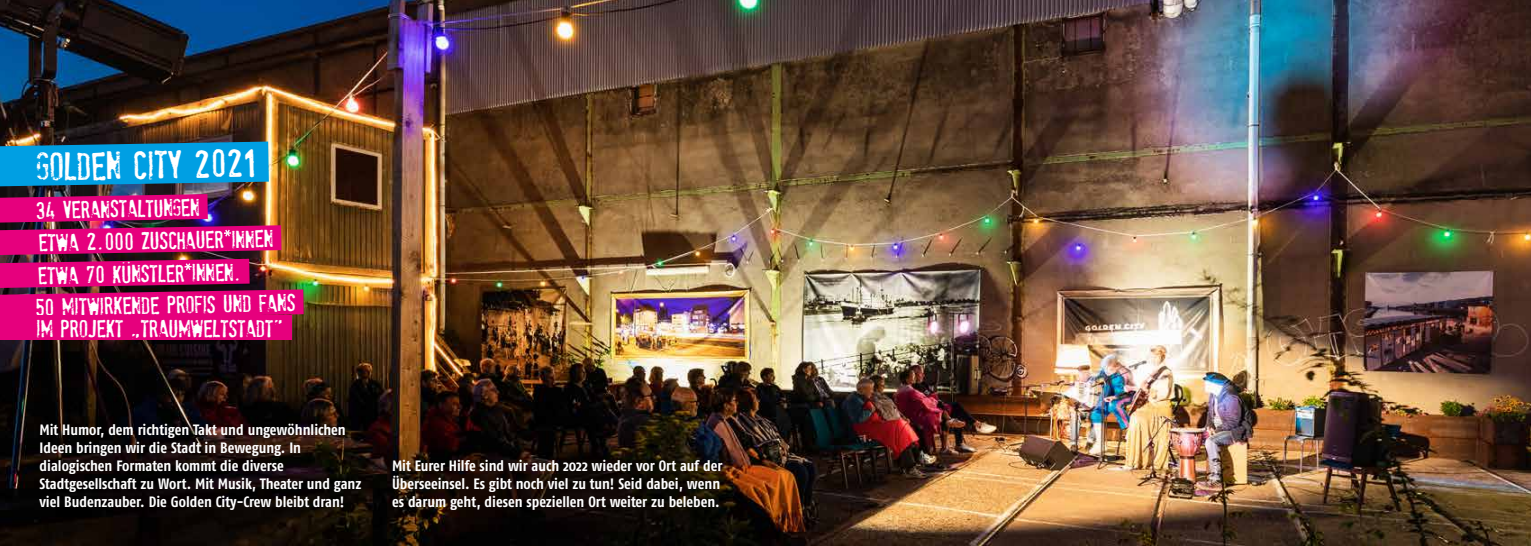
<style>
.page{position:relative;width:1531px;height:546px;background:#fff}
.page>*{position:absolute;margin:0;border:0;box-sizing:border-box;transform-origin:0 0}
.t1{font:34.12px "Stam Pete";color:#fff}
.t2{font:21.12px/32.4px "Stam Pete";color:#fff}
.t3{font:700 15px/18px "Fago Co";color:#fff}
</style>
<div class="page">
<img style="left:0;top:0;width:1531px;height:546px">
<svg style="left:0;top:141px;width:269px;height:45px;background:#0893cf"></svg>
<div style="left:0;top:315px;width:291px;height:25px;background:#e6007d"></div>
<img style="left:0;top:194px;width:304px;height:125px">
<h1 class="t1" style="left:36px;top:148px;width:221px;rotate:-1deg">GOLDEN CITY 2021</h1>
<h2 class="t2" style="left:35px;top:194px;width:239px;rotate:-1deg">34 VERANSTALTUNGEN<br>ETWA 2.000 ZUSCHAUER INNEN</h2>
<h2 class="t2" style="left:38px;top:260px;width:205px;rotate:-1deg">ETWA 70 KÜNSTLER INNEN.</h2>
<h2 class="t2" style="left:35px;top:291px;width:262px;rotate:-1deg">50 MITWIRKENDE PROFIS UND FANS</h2>
<h2 class="t2" style="left:36px;top:312px;width:249px">IM PROJEKT „TRAUMWELTSTADT“</h2>
<p class="t3" style="left:39px;top:420px;width:324px">Mit Humor, dem richtigen Takt und ungewöhnlichen Ideen bringen wir die Stadt in Bewegung. In dialogischen Formaten kommt die diverse Stadtgesellschaft zu Wort. Mit Musik, Theater und ganz viel Budenzauber. Die Golden City-Crew bleibt dran!</p>
<p class="t3" style="left:392px;top:456px;width:332px">Mit Eurer Hilfe sind wir auch 2022 wieder vor Ort auf der<br>Überseeinsel. Es gibt noch viel zu tun! Seid dabei, wenn es darum geht, diesen speziellen Ort weiter zu beleben.</p>
</div>
